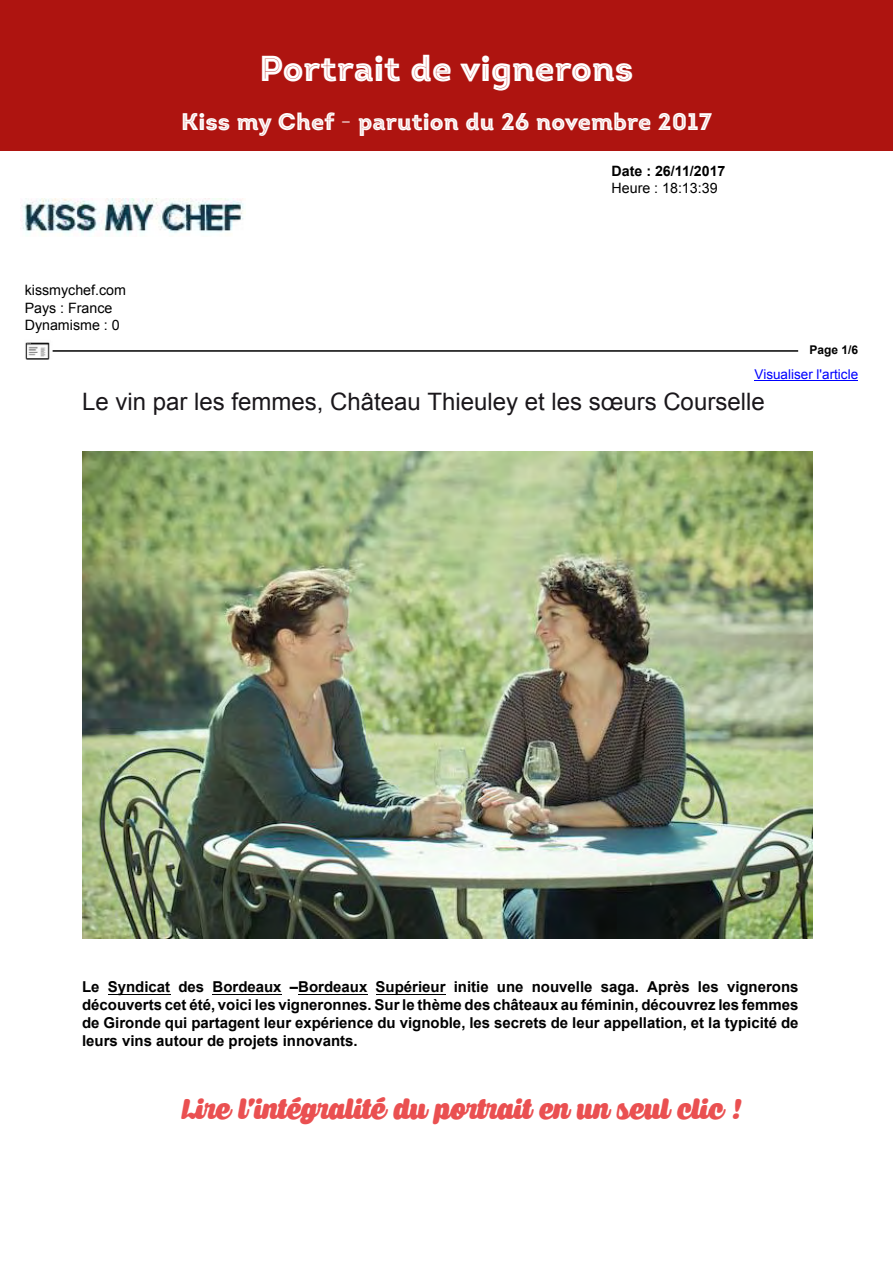
<style>
.page{position:relative;width:893px;height:1263px;background:#fff}
.page>*{position:absolute;margin:0;border:0;box-sizing:border-box;transform-origin:0 0}
.t1{font:36px "Intro Black Inline";color:#fff}
.t2{font:28.5px "Caprica Script";color:#ea5051}
.t3{font:24px "Arial";color:#1a171b}
.t4{font:24px "Intro Black Inline";color:#fff}
.t5{font:700 15px/18px "Arial";color:#000;text-align:justify}
.t6{font:14.25px/17.1px "Arial";color:#000}
.t7{font:700 14.25px "Arial";color:#000}
.t8{font:13.5px "Arial";color:#00f}
.t9{font:700 12px "Arial";color:#000}
</style>
<div class="page">
<div style="left:0;top:0;width:893px;height:151px;background:#ae1410"></div>
<img style="left:20px;top:198px;width:224px;height:37px">
<img style="left:25px;top:342px;width:28px;height:18px">
<hr style="left:53px;top:350px;width:745px;height:2px;background:#000">
<hr style="left:755px;top:380px;width:103px;height:1px;background:#00f">
<img style="left:82px;top:451px;width:731px;height:487px">
<hr style="left:108px;top:994px;width:62px;height:1px;background:#000">
<hr style="left:213px;top:994px;width:69px;height:1px;background:#000">
<hr style="left:298px;top:994px;width:69px;height:1px;background:#000">
<hr style="left:376px;top:994px;width:69px;height:1px;background:#000">
<p class="t6" style="left:25px;top:282px;width:103px">kissmychef.com<br>Pays : France<br>Dynamisme : 0</p>
<h1 class="t1" style="left:259px;top:45px;width:375px">Portrait de vignerons</h1>
<h3 class="t4" style="left:181px;top:106px;width:532px">Kiss my Chef - parution du 26 novembre 2017</h3>
<p class="t7" style="left:611px;top:161px;width:116px">Date : 26/11/2017</p>
<p class="t6" style="left:611px;top:180px;width:108px">Heure : 18:13:39</p>
<p class="t9" style="left:809px;top:341px;width:50px">Page 1/6</p>
<p class="t8" style="left:755px;top:365px;width:105px">Visualiser l'article</p>
<h3 class="t3" style="left:82px;top:385px;width:684px">Le vin par les femmes, Château Thieuley et les sœurs Courselle</h3>
<p class="t5" style="left:82px;top:978px;width:718px">Le Syndicat des Bordeaux –Bordeaux Supérieur initie une nouvelle saga. Après les vignerons découverts cet été, voici les vigneronnes. Sur le thème des châteaux au féminin, découvrez les femmes de Gironde qui partagent leur expérience du vignoble, les secrets de leur appellation, et la typicité de leurs vins autour de projets innovants.</p>
<h2 class="t2" style="left:181px;top:1092px;width:562px">Lire l’intégralité du portrait en un seul clic !</h2>
</div>
